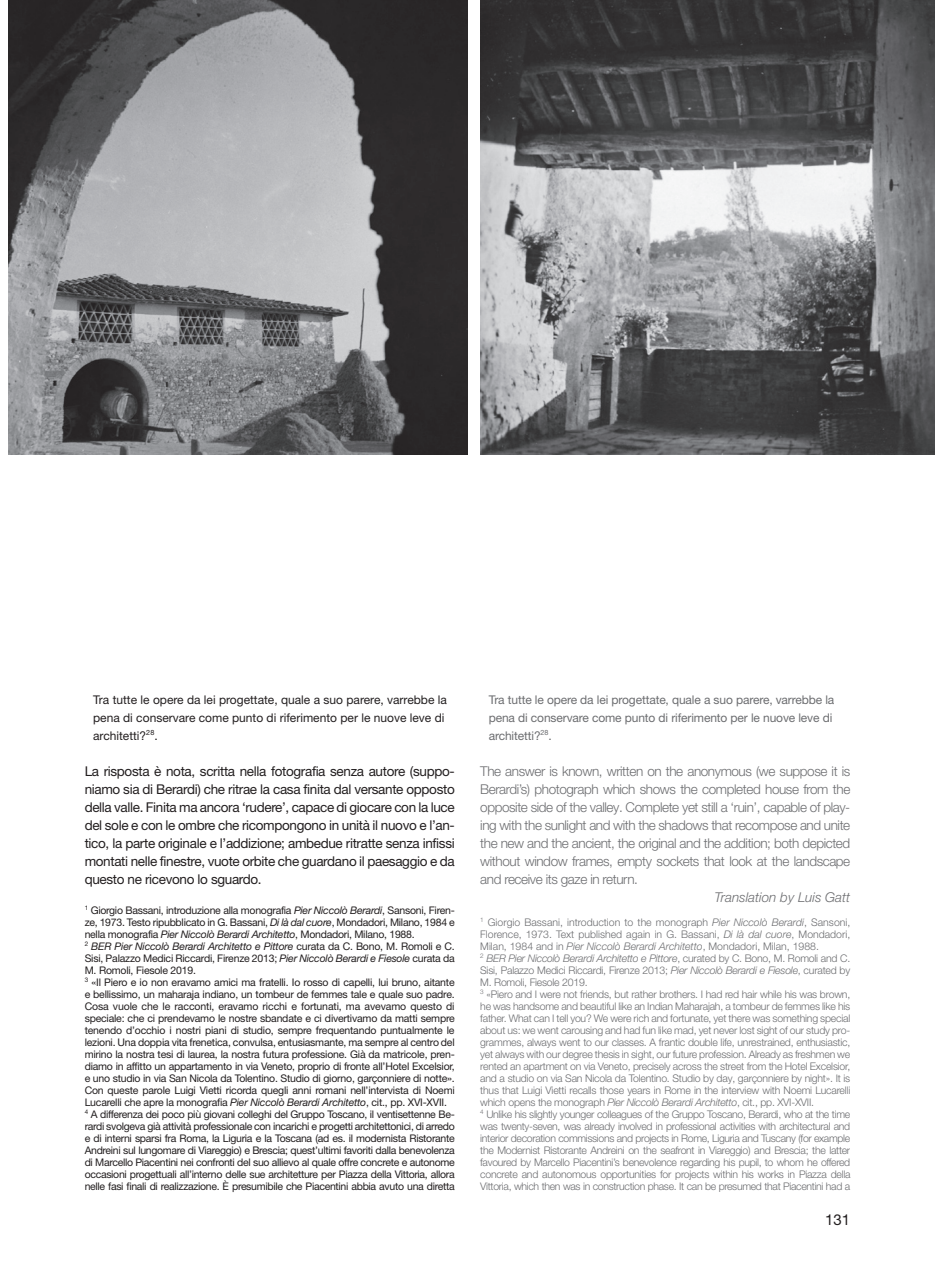
<style>
.page{position:relative;width:935px;height:1263px;background:#fff}
.page>*{position:absolute;margin:0;border:0;box-sizing:border-box;transform-origin:0 0}
.t1{font:15px "Helvetica Neue LT Pro";color:#231f20}
.t2{font:13.5px/18px "Helvetica Neue LT Pro";letter-spacing:-.025em;color:#231f20;text-align:justify}
.t3{font:300 13.5px/18px "Helvetica Neue LT Pro";letter-spacing:-.03em;color:#6c6d70;text-align:justify}
.t4{font:italic 300 13.5px "Helvetica Neue LT Pro";color:#6c6d70}
.t5{font:12px/18px "Helvetica Neue LT Pro";color:#231f20}
.t6{font:12px/18px "Helvetica Neue LT Pro";letter-spacing:-.01em;color:#6c6d70}
.t7{font:10.5px/12px "Helvetica Neue LT Pro";letter-spacing:-.02em;color:#231f20}
.t8{font:300 10.5px/12px "Helvetica Neue LT Pro";letter-spacing:-.02em;color:#6c6d70}
.s1{font-style:italic}
</style>
<div class="page">
<img style="left:8px;top:0;width:459px;height:455px">
<img style="left:480px;top:0;width:455px;height:455px">
<p class="t5" style="left:93px;top:690px;width:355px">Tra tutte le opere da lei progettate, quale a suo parere, varrebbe la pena di conservare come punto di riferimento per le nuove leve di architetti?<sup>28</sup>.</p>
<p class="t2" style="left:85px;top:761px;width:371px">La risposta è nota, scritta nella fotografia senza autore (suppo&shy;niamo sia di Berardi) che ritrae la casa finita dal versante opposto della valle. Finita ma ancora ‘rudere’, capace di giocare con la luce del sole e con le ombre che ricompongono in unità il nuovo e l’an&shy;tico, la parte originale e l’addizione; ambedue ritratte senza infissi montati nelle finestre, vuote orbite che guardano il paesaggio e da questo ne ricevono lo sguardo.</p>
<p class="t7" style="left:85px;top:903px;width:371px"><sup>1</sup> Giorgio Bassani, introduzione alla monografia <span class="s1">Pier Niccolò Berardi</span>, Sansoni, Firen&shy;ze, 1973. Testo ripubblicato in G. Bassani, <span class="s1">Di là dal cuore</span>, Mondadori, Milano, 1984 e nella monografia <span class="s1">Pier Niccolò Berardi Architetto</span>, Mondadori, Milano, 1988.<br><sup>2</sup> <span class="s1">BER Pier Niccolò Berardi Architetto e Pittore</span> curata da C. Bono, M. Romoli e C.<br>Sisi, Palazzo Medici Riccardi, Firenze 2013; <span class="s1">Pier Niccolò Berardi e Fiesole</span> curata da M. Romoli, Fiesole 2019.<br><sup>3</sup> «Il Piero e io non eravamo amici ma fratelli. Io rosso di capelli, lui bruno, aitante e bellissimo, un maharaja indiano, un tombeur de femmes tale e quale suo padre.<br>Cosa vuole che le racconti, eravamo ricchi e fortunati, ma avevamo questo di speciale: che ci prendevamo le nostre sbandate e ci divertivamo da matti sempre tenendo d’occhio i nostri piani di studio, sempre frequentando puntualmente le lezioni. Una doppia vita frenetica, convulsa, entusiasmante, ma sempre al centro del mirino la nostra tesi di laurea, la nostra futura professione. Già da matricole, pren&shy;diamo in affitto un appartamento in via Veneto, proprio di fronte all’Hotel Excelsior, e uno studio in via San Nicola da Tolentino. Studio di giorno, garçonniere di notte».<br>Con queste parole Luigi Vietti ricorda quegli anni romani nell’intervista di Noemi Lucarelli che apre la monografia <span class="s1">Pier Niccolò Berardi Architetto</span>, cit., pp. XVI-XVII.<br><sup>4</sup> A differenza dei poco più giovani colleghi del Gruppo Toscano, il ventisettenne Be&shy;rardi svolgeva già attività professionale con incarichi e progetti architettonici, di arredo e di interni sparsi fra Roma, la Liguria e la Toscana (ad es. il modernista Ristorante Andreini sul lungomare di Viareggio) e Brescia; quest’ultimi favoriti dalla benevolenza di Marcello Piacentini nei confronti del suo allievo al quale offre concrete e autonome occasioni progettuali all’interno delle sue architetture per Piazza della Vittoria, allora nelle fasi finali di realizzazione. È presumibile che Piacentini abbia avuto una diretta</p>
<p class="t6" style="left:489px;top:690px;width:347px">Tra tutte le opere da lei progettate, quale a suo parere, varrebbe la pena di conservare come punto di riferimento per le nuove leve di architetti?<sup>28</sup>.</p>
<p class="t3" style="left:480px;top:761px;width:371px">The answer is known, written on the anonymous (we suppose it is Berardi’s) photograph which shows the completed house from the opposite side of the valley. Complete yet still a ‘ruin’, capable of play&shy;ing with the sunlight and with the shadows that recompose and unite the new and the ancient, the original and the addition; both depicted without window frames, empty sockets that look at the landscape and receive its gaze in return.</p>
<p class="t4" style="left:714px;top:888px;width:137px">Translation by Luis Gatt</p>
<p class="t8" style="left:480px;top:915px;width:372px"><sup>1</sup> Giorgio Bassani, introduction to the monograph <span class="s1">Pier Niccolò Berardi</span>, Sansoni, Florence, 1973. Text published again in G. Bassani, <span class="s1">Di là dal cuore</span>, Mondadori, Milan, 1984 and in <span class="s1">Pier Niccolò Berardi Architetto</span>, Mondadori, Milan, 1988.<br><sup>2</sup> <span class="s1">BER Pier Niccolò Berardi Architetto e Pittore</span>, curated by C. Bono, M. Romoli and C.<br>Sisi, Palazzo Medici Riccardi, Firenze 2013; <span class="s1">Pier Niccolò Berardi e Fiesole</span>, curated by M. Romoli, Fiesole 2019.<br><sup>3</sup> «Piero and I were not friends, but rather brothers. I had red hair while his was brown, he was handsome and beautiful like an Indian Maharajah, a tombeur de femmes like his father. What can I tell you? We were rich and fortunate, yet there was something special about us: we went carousing and had fun like mad, yet never lost sight of our study pro&shy;grammes, always went to our classes. A frantic double life, unrestrained, enthusiastic, yet always with our degree thesis in sight, our future profession. Already as freshmen we rented an apartment on via Veneto, precisely across the street from the Hotel Excelsior, and a studio on via San Nicola da Tolentino. Studio by day, garçonniere by night». It is thus that Luigi Vietti recalls those years in Rome in the interview with Noemi Lucarelli which opens the monograph <span class="s1">Pier Niccolò Berardi Architetto</span>, cit., pp. XVI-XVII.<br><sup>4</sup> Unlike his slightly younger colleagues of the Gruppo Toscano, Berardi, who at the time was twenty-seven, was already involved in professional activities with architectural and interior decoration commissions and projects in Rome, Liguria and Tuscany (for example the Modernist Ristorante Andreini on the seafront in Viareggio) and Brescia; the latter favoured by Marcello Piacentini’s benevolence regarding his pupil, to whom he offered concrete and autonomous opportunities for projects within his works in Piazza della Vittoria, which then was in construction phase. It can be presumed that Piacentini had a</p>
<h1 class="t1" style="left:825px;top:1210px;width:27px">131</h1>
</div>
